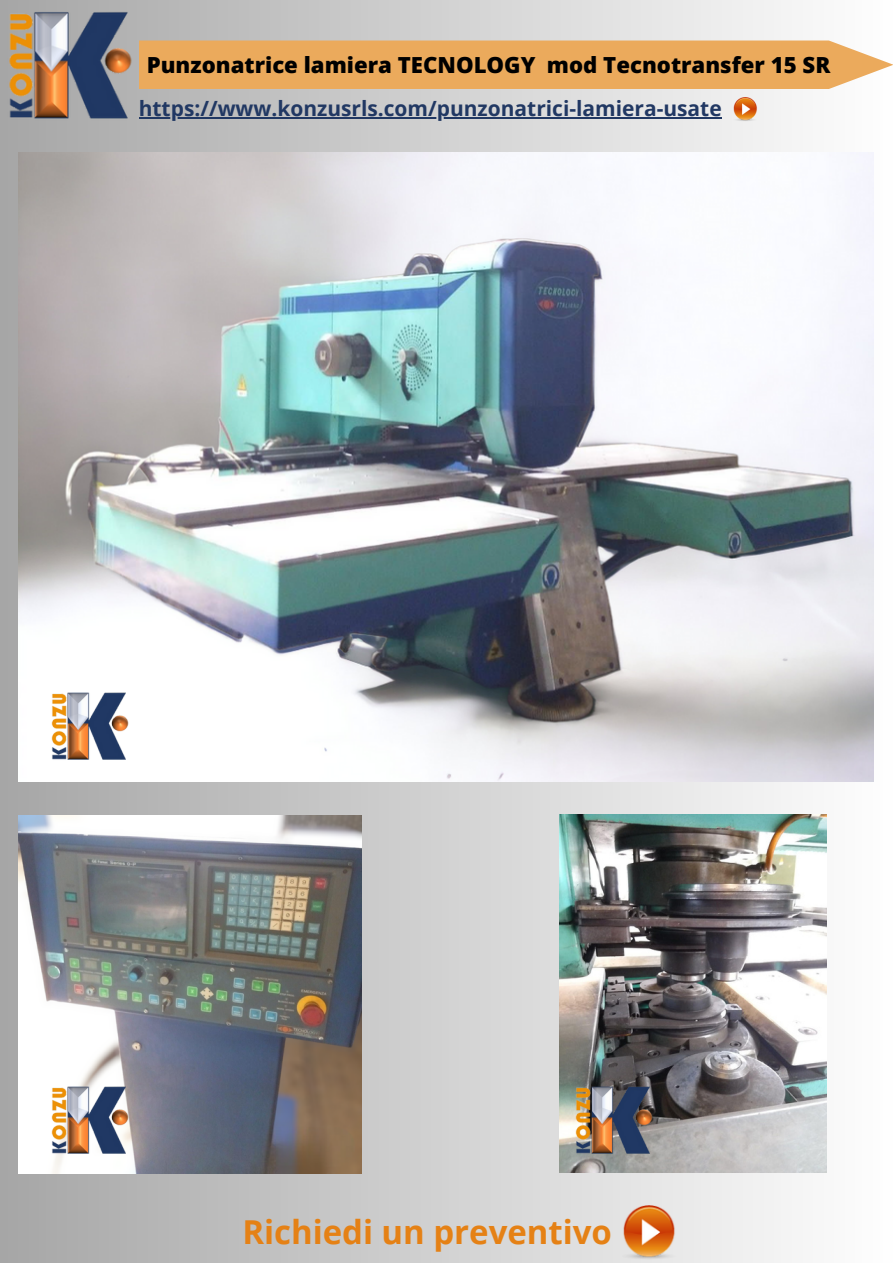
<style>
.page{position:relative;width:893px;height:1264px;background:#fff}
.page>*{position:absolute;margin:0;border:0;box-sizing:border-box;transform-origin:0 0}
.t1{font:700 32.85px "Open Sans";color:#e58115}
.t2{font:800 22.2px "Open Sans";color:#000}
.t3{font:700 21px "Open Sans";color:#213863}
</style>
<div class="page">
<div style="left:0;top:0;width:892px;height:1262px;background:linear-gradient(to right,#a6a6a6,#fdfefe)"></div>
<img style="left:622px;top:1205px;width:55px;height:54px">
<img style="left:1px;top:0;width:137px;height:129px">
<div style="left:139px;top:40px;width:753px;height:49px;background:#ebaa5c"></div>
<img style="left:733px;top:97px;width:24px;height:25px">
<hr style="left:139px;top:117px;width:582px;height:2px;background:#213863">
<img style="left:19px;top:816px;width:343px;height:357px">
<img style="left:19px;top:152px;width:854px;height:629px">
<img style="left:46px;top:685px;width:86px;height:81px">
<img style="left:559px;top:814px;width:267px;height:358px">
<img style="left:46px;top:1079px;width:86px;height:81px">
<img style="left:570px;top:1079px;width:86px;height:81px">
<p class="t2" style="left:147px;top:49px;width:685px">Punzonatrice lamiera TECNOLOGY mod Tecnotransfer 15 SR</p>
<p class="t3" style="left:139px;top:94px;width:584px">https://www.konzusrls.com/punzonatrici-lamiera-usate</p>
<p class="t1" style="left:242px;top:1208px;width:371px">Richiedi un preventivo</p>
</div>
